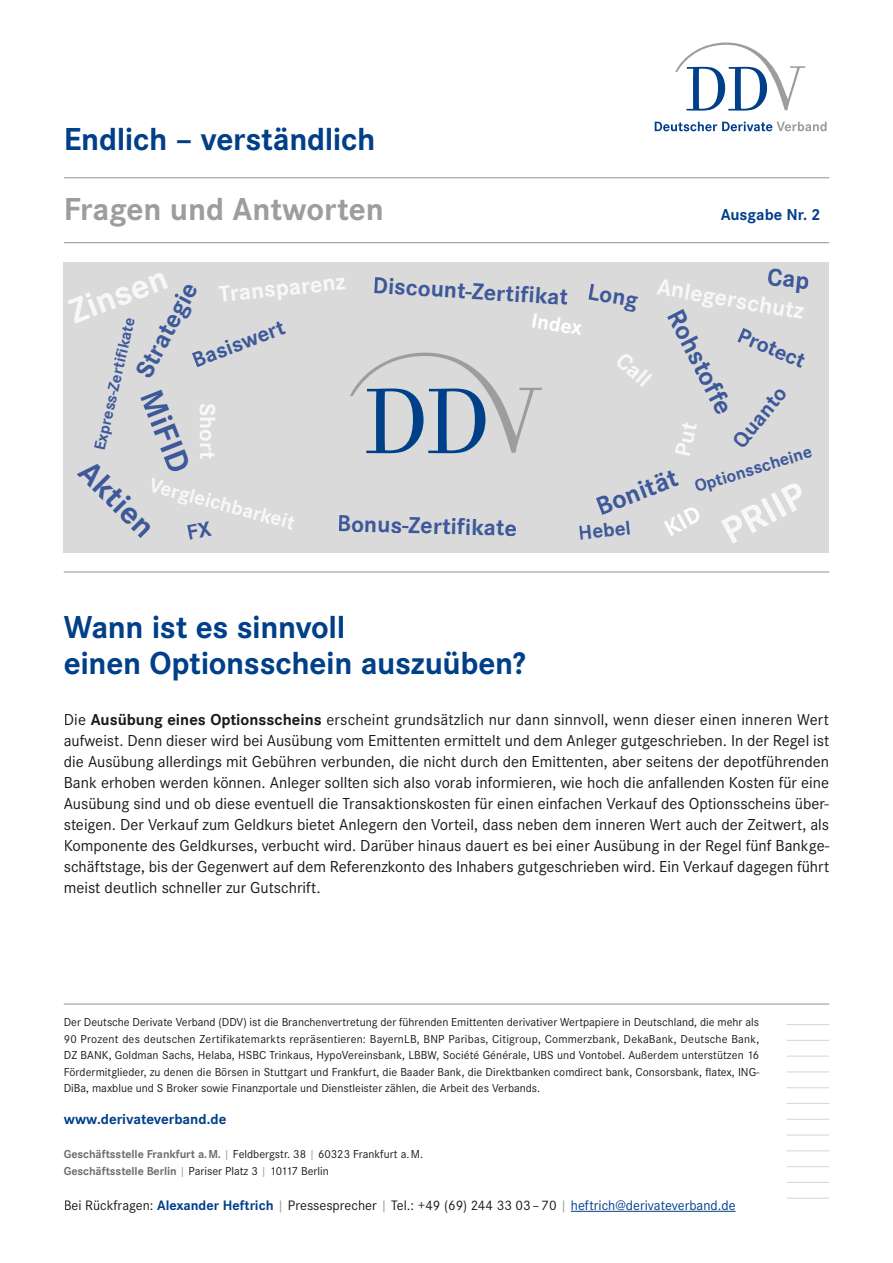
<style>
.page{position:relative;width:893px;height:1263px;background:#fff}
.page>*{position:absolute;margin:0;border:0;box-sizing:border-box;transform-origin:0 0}
.t1{font:700 39px "Corporate STOT";color:#f8f8f8}
.t2{font:700 36px "Corporate STOT";color:#f8f8f8}
.t3{font:700 34.05px "Corporate STOT";color:#3d599a}
.t4{font:700 33px/36px "Corporate STOT";letter-spacing:-.01em;color:#003f89}
.t5{font:700 33px "Corporate STOT";color:#9d9d9c}
.t6{font:700 33px "Corporate STOT";color:#3d599a}
.t7{font:700 27px "Corporate STOT";color:#3d599a}
.t8{font:700 26.25px "Corporate STOT";color:#3d599a}
.t9{font:700 24px "Corporate STOT";color:#3d599a}
.t10{font:700 24px "Corporate STOT";color:#f8f8f8}
.t11{font:700 23.55px "Corporate STOT";letter-spacing:-.005em;color:#f8f8f8}
.t12{font:700 22.5px "Corporate STOT";color:#3d599a}
.t13{font:700 21.45px "Corporate STOT";color:#fff}
.t14{font:700 21px "Corporate STOT";color:#f8f8f8}
.t15{font:700 21px "Corporate STOT";color:#3d599a}
.t16{font:700 18px "Corporate STOT";color:#3d599a}
.t17{font:16.5px/21px "Corporate STOT";color:#1a1a18;text-align:justify}
.t18{font:700 16.5px "Corporate STOT";color:#3d599a}
.t19{font:700 16.5px "Corporate STOT";color:#003f89}
.t20{font:700 15px "Corporate STOT";color:#003f89}
.t21{font:14.25px "Corporate STOT";color:#1a1a18}
.t22{font:12px/16.5px "Corporate STOT";color:#1a1a18;text-align:justify}
.s1{font-weight:700}
.s2{font-weight:700;color:#6f6f6e}
.s3{color:#9d9d9c}
.s4{font-weight:700;color:#003f89}
.s5{color:#003f89}
</style>
<div class="page">
<div style="left:64px;top:263px;width:765px;height:290px;background:#dadada"></div>
<hr style="left:64px;top:177px;width:765px;height:1px;background:#9d9d9c">
<hr style="left:64px;top:242px;width:765px;height:1px;background:#9d9d9c">
<svg style="left:675px;top:43px;width:130px;height:68px"></svg>
<svg style="left:655px;top:121px;width:172px;height:10px"></svg>
<hr style="left:787px;top:1024px;width:42px;height:1px;background:#dadada">
<hr style="left:787px;top:1150px;width:42px;height:1px;background:#dadada">
<hr style="left:787px;top:1087px;width:42px;height:1px;background:#dadada">
<hr style="left:787px;top:1055px;width:42px;height:2px;background:#dadada">
<hr style="left:787px;top:1182px;width:42px;height:1px;background:#dadada">
<hr style="left:787px;top:1119px;width:42px;height:1px;background:#dadada">
<hr style="left:787px;top:1040px;width:42px;height:1px;background:#dadada">
<hr style="left:787px;top:1166px;width:42px;height:1px;background:#dadada">
<hr style="left:787px;top:1103px;width:42px;height:1px;background:#dadada">
<hr style="left:787px;top:1071px;width:42px;height:1px;background:#dadada">
<hr style="left:787px;top:1197px;width:42px;height:2px;background:#dadada">
<hr style="left:787px;top:1134px;width:42px;height:1px;background:#dadada">
<hr style="left:64px;top:1003px;width:765px;height:1px;background:#9d9d9c">
<hr style="left:571px;top:1211px;width:165px;height:1px;background:#003f89">
<hr style="left:64px;top:571px;width:765px;height:1px;background:#9d9d9c">
<svg style="left:350px;top:352px;width:192px;height:102px"></svg>
<h3 class="t4" style="left:64px;top:122px;width:313px">Endlich – verständlich</h3>
<h3 class="t5" style="left:64px;top:191px;width:322px">Fragen und Antworten</h3>
<p class="t19" style="left:721px;top:205px;width:101px">Ausgabe Nr. 2</p>
<h2 class="t2" style="left:63px;top:293px;width:104px;rotate:-21deg">Zinsen</h2>
<h3 class="t9" style="left:374px;top:270px;width:197px;rotate:4deg">Discount-Zertifikat</h3>
<h3 class="t10" style="left:217px;top:281px;width:129px;rotate:-6deg">Transparenz</h3>
<h3 class="t10" style="left:660px;top:272px;width:150px;rotate:10deg">Anlegerschutz</h3>
<h3 class="t8" style="left:129px;top:369px;width:106px;rotate:-62deg">Strategie</h3>
<h3 class="t9" style="left:590px;top:278px;width:53px;rotate:10deg">Long</h3>
<h3 class="t7" style="left:688px;top:304px;width:116px;rotate:63deg">Rohstoffe</h3>
<h3 class="t13" style="left:534px;top:307px;width:53px;rotate:10deg">Index</h3>
<p class="t18" style="left:90px;top:448px;width:137px;rotate:-77deg">Express-Zertifikate</p>
<h3 class="t12" style="left:188px;top:349px;width:99px;rotate:-21deg">Basiswert</h3>
<h3 class="t12" style="left:744px;top:322px;width:73px;rotate:23deg">Protect</h3>
<h3 class="t10" style="left:628px;top:346px;width:41px;rotate:41deg">Call</h3>
<h3 class="t12" style="left:727px;top:437px;width:73px;rotate:-51deg">Quanto</h3>
<h3 class="t3" style="left:168px;top:384px;width:87px;rotate:68deg">MiFID</h3>
<h3 class="t11" style="left:221px;top:403px;width:58px;rotate:90deg">Short</h3>
<p class="t16" style="left:692px;top:477px;width:123px;rotate:-17deg">Optionsscheine</p>
<h3 class="t6" style="left:98px;top:453px;width:95px;rotate:45deg">Aktien</h3>
<h3 class="t7" style="left:591px;top:493px;width:87px;rotate:-21deg">Bonität</h3>
<p class="t14" style="left:153px;top:472px;width:151px;rotate:15deg">Vergleichbarkeit</p>
<h1 class="t1" style="left:714px;top:514px;width:91px;rotate:-28deg">PRIIP</h1>
<h3 class="t9" style="left:337px;top:510px;width:181px;rotate:1deg">Bonus-Zertifikate</h3>
<p class="t15" style="left:577px;top:521px;width:54px;rotate:-6deg">Hebel</p>
<h3 class="t4" style="left:64px;top:610px;width:463px">Wann ist es sinnvoll<br>einen Optionsschein auszuüben?</h3>
<p class="t17" style="left:64px;top:709px;width:767px">Die <span class="s1">Ausübung eines Optionsscheins</span> erscheint grundsätzlich nur dann sinnvoll, wenn dieser einen inneren Wert aufweist. Denn dieser wird bei Ausübung vom Emittenten ermittelt und dem Anleger gutgeschrieben. In der Regel ist die Ausübung allerdings mit Gebühren verbunden, die nicht durch den Emittenten, aber seitens der depotführenden Bank erhoben werden können. Anleger sollten sich also vorab informieren, wie hoch die anfallenden Kosten für eine Ausübung sind und ob diese eventuell die Transaktionskosten für einen einfachen Verkauf des Optionsscheins über&shy;steigen. Der Verkauf zum Geldkurs bietet Anlegern den Vorteil, dass neben dem inneren Wert auch der Zeitwert, als Komponente des Geldkurses, verbucht wird. Darüber hinaus dauert es bei einer Ausübung in der Regel fünf Bankge&shy;schäftstage, bis der Gegenwert auf dem Referenzkonto des Inhabers gutgeschrieben wird. Ein Verkauf dagegen führt meist deutlich schneller zur Gutschrift.</p>
<p class="t22" style="left:64px;top:1014px;width:697px">Der Deutsche Derivate Verband (DDV) ist die Branchenvertretung der führenden Emittenten derivativer Wertpapiere in Deutschland, die mehr als 90 Prozent des deutschen Zertifikatemarkts repräsentieren: BayernLB, BNP Paribas, Citigroup, Commerzbank, DekaBank, Deutsche Bank, DZ BANK, Goldman Sachs, Helaba, HSBC Trinkaus, HypoVereinsbank, LBBW, Société Générale, UBS und Vontobel. Außerdem unterstützen 16<br>Fördermitglieder, zu denen die Börsen in Stuttgart und Frankfurt, die Baader Bank, die Direktbanken comdirect bank, Consorsbank, flatex, ING-DiBa, maxblue und S Broker sowie Finanzportale und Dienstleister zählen, die Arbeit des Verbands.</p>
<p class="t20" style="left:64px;top:1111px;width:164px">www.derivateverband.de</p>
<p class="t22" style="left:64px;top:1146px;width:361px"><span class="s2">Geschäftsstelle Frankfurt a. M.</span> <span class="s3">|</span> Feldbergstr. 38 <span class="s3">|</span> 60323 Frankfurt a. M.<br><span class="s2">Geschäftsstelle Berlin</span> <span class="s3">|</span> Pariser Platz 3 <span class="s3">|</span> 10117 Berlin</p>
<p class="t21" style="left:64px;top:1197px;width:673px">Bei Rückfragen: <span class="s4">Alexander Heftrich</span> <span class="s3">|</span> Pressesprecher <span class="s3">|</span> Tel.: +49 (69) 244 33 03 – 70 <span class="s3">|</span> <span class="s5">heftrich@derivateverband.de</span></p>
</div>
